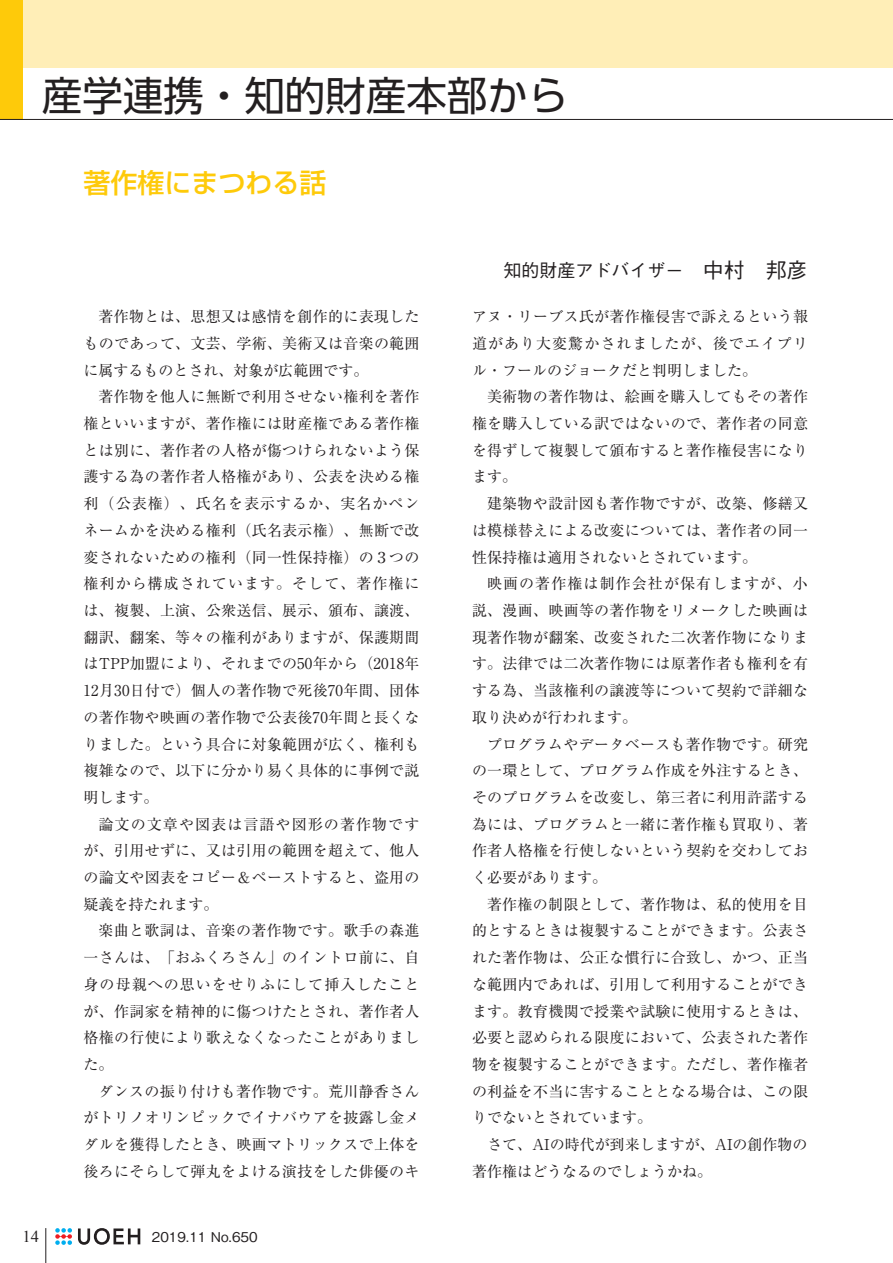
<style>
.page{position:relative;width:893px;height:1263px;background:#fff}
.page>*{position:absolute;margin:0;border:0;box-sizing:border-box;transform-origin:0 0}
.t1{font:40.5px "UD Shin Go Pro";color:#231f20}
.t2{font:500 27px "Shin Go Pro";color:#feca0a}
.t3{font:500 18px "Gothic BBB Pro";color:#231f20}
.t4{font:16.5px "Times New Roman";color:#231f20}
.t5{font:15px/26.7px "Ryumin Pro";letter-spacing:.02em;color:#231f20;text-align:justify}
.t6{font:15px/26.7px "Ryumin Pro";color:#231f20}
.t7{font:500 13.5px "Gothic BBB Pro";color:#231f20}
.s1{font-size:21px}
</style>
<div class="page">
<div style="left:0;top:0;width:893px;height:67px;background:#ffeeb7"></div>
<div style="left:0;top:0;width:22px;height:119px;background:#feca0a"></div>
<hr style="left:0;top:119px;width:893px;height:1px;background:#231f20">
<hr style="left:45px;top:1228px;width:1px;height:35px;background:#231f20">
<svg style="left:55px;top:1228px;width:17px;height:17px"></svg>
<svg style="left:78px;top:1228px;width:62px;height:17px"></svg>
<h1 class="t1" style="left:42px;top:63px;width:528px">産学連携・知的財産本部から</h1>
<h2 class="t2" style="left:84px;top:161px;width:244px">著作権にまつわる話</h2>
<p class="t5" style="left:84px;top:302px;width:338px;text-indent:15px">著作物とは、思想又は感情を創作的に表現したものであって、文芸、学術、美術又は音楽の範囲に属するものとされ、対象が広範囲です。</p>
<p class="t5" style="left:84px;top:382px;width:338px;text-indent:15px">著作物を他人に無断で利用させない権利を著作権といいますが、著作権には財産権である著作権とは別に、著作者の人格が傷つけられないよう保護する為の著作者人格権があり、公表を決める権利（公表権）、氏名を表示するか、実名かペンネームかを決める権利（氏名表示権）、無断で改変されないための権利（同一性保持権）の３つの権利から構成されています。そして、著作権には、複製、上演、公衆送信、展示、頒布、譲渡、翻訳、翻案、等々の権利がありますが、保護期間はTPP加盟により、それまでの50年から（2018年12月30日付で）個人の著作物で死後70年間、団体の著作物や映画の著作物で公表後70年間と長くなりました。という具合に対象範囲が広く、権利も複雑なので、以下に分かり易く具体的に事例で説明します。</p>
<p class="t5" style="left:84px;top:810px;width:337px;text-indent:15px">論文の文章や図表は言語や図形の著作物ですが、引用せずに、又は引用の範囲を超えて、他人の論文や図表をコピー＆ペーストすると、盗用の疑義を持たれます。</p>
<p class="t5" style="left:84px;top:916px;width:338px;text-indent:15px">楽曲と歌詞は、音楽の著作物です。歌手の森進一さんは、「おふくろさん」のイントロ前に、自身の母親への思いをせりふにして挿入したことが、作詞家を精神的に傷つけたとされ、著作者人格権の行使により歌えなくなったことがありました。</p>
<p class="t5" style="left:84px;top:1077px;width:338px;text-indent:15px">ダンスの振り付けも著作物です。荒川静香さんがトリノオリンピックでイナバウアを披露し金メダルを獲得したとき、映画マトリックスで上体を後ろにそらして弾丸をよける演技をした俳優のキ</p>
<p class="t4" style="left:22px;top:1225px;width:18px">14</p>
<p class="t7" style="left:152px;top:1226px;width:107px">2019.11 No.650</p>
<p class="t3" style="left:503px;top:256px;width:306px">知的財産アドバイザー <span class="s1">中村　邦彦</span></p>
<p class="t5" style="left:472px;top:302px;width:337px">アヌ・リーブス氏が著作権侵害で訴えるという報道があり大変驚かされましたが、後でエイプリル・フールのジョークだと判明しました。</p>
<p class="t5" style="left:472px;top:382px;width:338px;text-indent:15px">美術物の著作物は、絵画を購入してもその著作権を購入している訳ではないので、著作者の同意を得ずして複製して頒布すると著作権侵害になります。</p>
<p class="t5" style="left:472px;top:489px;width:338px;text-indent:15px">建築物や設計図も著作物ですが、改築、修繕又は模様替えによる改変については、著作者の同一性保持権は適用されないとされています。</p>
<p class="t5" style="left:472px;top:569px;width:337px;text-indent:15px">映画の著作権は制作会社が保有しますが、小説、漫画、映画等の著作物をリメークした映画は現著作物が翻案、改変された二次著作物になります。法律では二次著作物には原著作者も権利を有する為、当該権利の譲渡等について契約で詳細な取り決めが行われます。</p>
<p class="t5" style="left:472px;top:729px;width:338px;text-indent:15px">プログラムやデータベースも著作物です。研究の一環として、プログラム作成を外注するとき、そのプログラムを改変し、第三者に利用許諾する為には、プログラムと一緒に著作権も買取り、著作者人格権を行使しないという契約を交わしておく必要があります。</p>
<p class="t5" style="left:472px;top:890px;width:338px;text-indent:15px">著作権の制限として、著作物は、私的使用を目的とするときは複製することができます。公表された著作物は、公正な慣行に合致し、かつ、正当な範囲内であれば、引用して利用することができます。教育機関で授業や試験に使用するときは、必要と認められる限度において、公表された著作物を複製することができます。ただし、著作権者の利益を不当に害することとなる場合は、この限りでないとされています。</p>
<p class="t6" style="left:472px;top:1130px;width:337px;text-indent:15px">さて、AIの時代が到来しますが、AIの創作物の著作権はどうなるのでしょうかね。</p>
</div>
